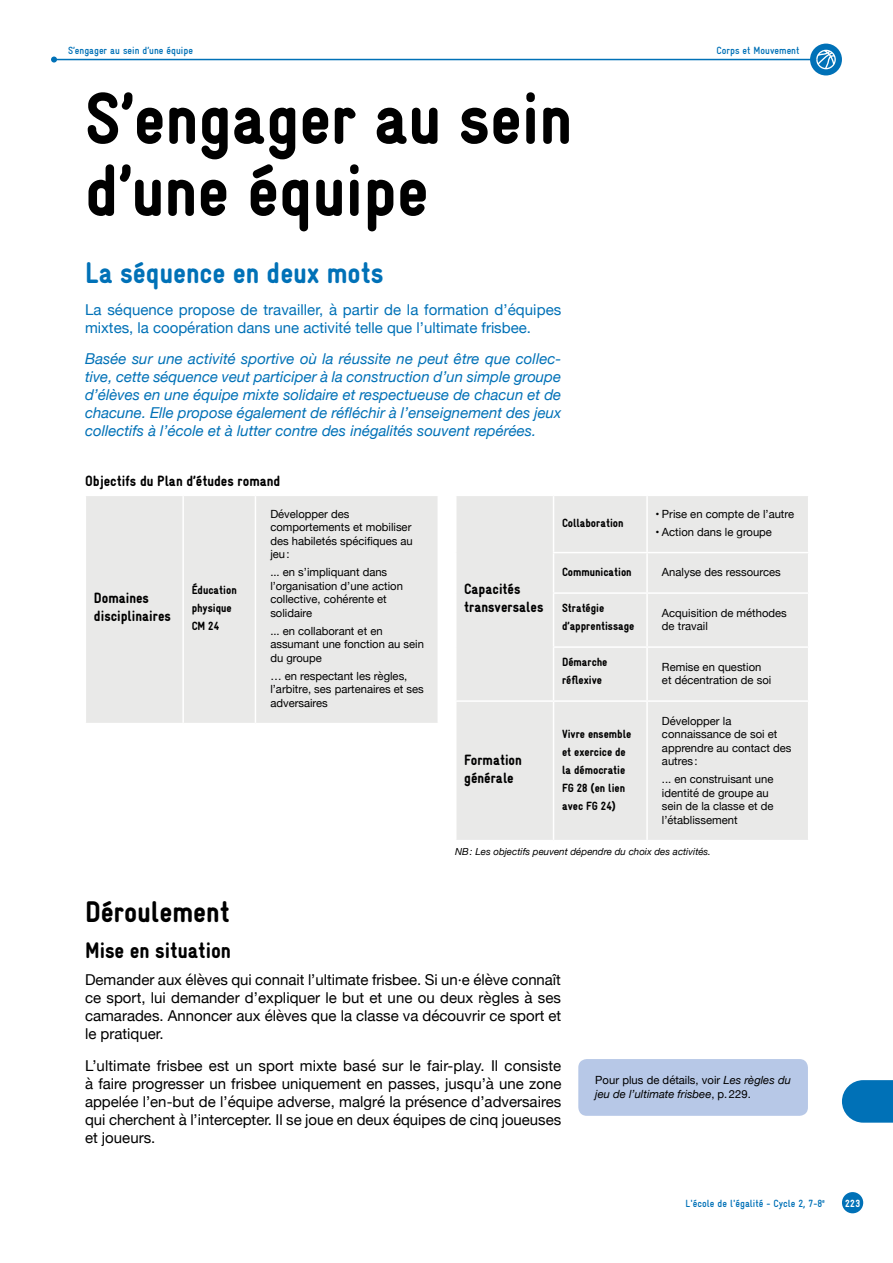
<style>
.page{position:relative;width:893px;height:1263px;background:#fff}
.page>*{position:absolute;margin:0;border:0;box-sizing:border-box;transform-origin:0 0}
.t1{font:900 condensed 73.5px/72px "Gravur";color:#000}
.t2{font:900 condensed 30px "Gravur";color:#0071b7}
.t3{font:900 condensed 30px "Gravur";color:#000}
.t4{font:900 condensed 22.5px "Gravur";color:#000}
.t5{font:15px/18px "Helvetica Neue";color:#000;text-align:justify}
.t6{font:italic 15px/18px "Helvetica Neue";color:#0071b7;text-align:justify}
.t7{font:15px/18px "Helvetica Neue";color:#0071b7}
.t8{font:900 condensed 15px/18px "Gravur";color:#000}
.t9{font:900 condensed 12px/18px "Gravur";color:#000}
.t10{font:11.25px/13.5px "Helvetica Neue";color:#000}
.t11{font:italic 11.25px/13.5px "Helvetica Neue";color:#000}
.t12{font:700 condensed 10.5px "Gravur";color:#0071b7}
.t13{font:900 condensed 10.5px "Gravur";color:#fff}
.t14{font:italic 9.75px "Helvetica Neue";color:#000}
.t15{font:700 condensed 6.15px "Gravur";color:#0071b7}
.s1{font-style:normal}
</style>
<div class="page">
<hr style="left:54px;top:59px;width:763px;height:1px;background:#0071b7">
<svg style="left:51px;top:57px;width:6px;height:6px"></svg>
<div style="left:842px;top:1192px;width:21px;height:21px;background:#0071b7;border-radius:50%"></div>
<svg style="left:810px;top:44px;width:32px;height:31px"></svg>
<div style="left:456px;top:496px;width:352px;height:344px;background:#e9e9e8"></div>
<hr style="left:553px;top:552px;width:94px;height:1px;background:#fff">
<hr style="left:647px;top:552px;width:162px;height:1px;background:#fff">
<hr style="left:553px;top:592px;width:94px;height:2px;background:#fff">
<hr style="left:647px;top:592px;width:162px;height:2px;background:#fff">
<hr style="left:553px;top:646px;width:94px;height:2px;background:#fff">
<hr style="left:647px;top:646px;width:162px;height:2px;background:#fff">
<hr style="left:554px;top:700px;width:93px;height:2px;background:#fff">
<hr style="left:647px;top:700px;width:162px;height:2px;background:#fff">
<hr style="left:646px;top:496px;width:2px;height:56px;background:#fff">
<hr style="left:646px;top:553px;width:2px;height:39px;background:#fff">
<hr style="left:646px;top:594px;width:2px;height:52px;background:#fff">
<hr style="left:646px;top:648px;width:2px;height:52px;background:#fff">
<hr style="left:646px;top:702px;width:2px;height:138px;background:#fff">
<hr style="left:553px;top:702px;width:1px;height:138px;background:#fff">
<hr style="left:553px;top:496px;width:1px;height:56px;background:#fff">
<hr style="left:553px;top:553px;width:1px;height:39px;background:#fff">
<hr style="left:553px;top:594px;width:1px;height:52px;background:#fff">
<hr style="left:553px;top:648px;width:1px;height:52px;background:#fff">
<hr style="left:455px;top:700px;width:99px;height:2px;background:#fff">
<div style="left:86px;top:496px;width:352px;height:227px;background:#e9e9e8"></div>
<hr style="left:182px;top:496px;width:2px;height:227px;background:#fff">
<hr style="left:255px;top:496px;width:1px;height:227px;background:#fff">
<div style="left:578px;top:1059px;width:230px;height:57px;background:#b7c8e7;border-radius:9px"></div>
<svg style="left:842px;top:1080px;width:51px;height:43px;background:#197fbe"></svg>
<p class="t12" style="left:68px;top:45px;width:126px">S’engager au sein d’une équipe</p>
<h1 class="t1" style="left:85px;top:82px;width:489px">S’engager au sein d’une équipe</h1>
<h2 class="t2" style="left:85px;top:256px;width:300px">La séquence en deux mots</h2>
<h3 class="t7" style="left:85px;top:301px;width:478px">La séquence propose de travailler, à partir de la formation d’équipes mixtes, la coopération dans une activité telle que l’ultimate frisbee.</h3>
<p class="t6" style="left:85px;top:351px;width:478px">Basée sur une activité sportive où la réussite ne peut être que collec&shy;tive, cette séquence veut participer à la construction d’un simple groupe d’élèves en une équipe mixte solidaire et respectueuse de chacun et de chacune. Elle propose également de réfléchir à l’enseignement des jeux collectifs à l’école et à lutter contre des inégalités souvent repérées.</p>
<h3 class="t8" style="left:85px;top:471px;width:197px">Objectifs du Plan d’études romand</h3>
<p class="t12" style="left:716px;top:45px;width:84px">Corps et Mouvement</p>
<h3 class="t8" style="left:94px;top:589px;width:79px">Domaines disciplinaires</h3>
<p class="t9" style="left:192px;top:581px;width:47px">Éducation physique<br>CM 24</p>
<p class="t10" style="left:270px;top:507px;width:144px">Développer des comportements et mobiliser des habiletés spécifiques au jeu:</p>
<p class="t10" style="left:270px;top:566px;width:134px">... en s’impliquant dans l’organisation d’une action collective, cohérente et solidaire</p>
<p class="t10" style="left:270px;top:624px;width:155px">... en collaborant et en assumant une fonction au sein du groupe</p>
<p class="t10" style="left:270px;top:669px;width:155px">… en respectant les règles, l’arbitre, ses partenaires et ses adversaires</p>
<h3 class="t8" style="left:464px;top:580px;width:81px">Capacités transversales</h3>
<h3 class="t8" style="left:464px;top:751px;width:59px">Formation générale</h3>
<p class="t9" style="left:562px;top:513px;width:63px">Collaboration</p>
<p class="t10" style="left:656px;top:507px;width:140px">• Prise en compte de l’autre</p>
<p class="t10" style="left:656px;top:525px;width:118px">• Action dans le groupe</p>
<p class="t9" style="left:562px;top:563px;width:71px">Communication</p>
<p class="t10" style="left:662px;top:566px;width:120px">Analyse des ressources</p>
<p class="t9" style="left:562px;top:599px;width:74px">Stratégie d’apprentissage</p>
<p class="t10" style="left:662px;top:606px;width:126px">Acquisition de méthodes de travail</p>
<p class="t9" style="left:562px;top:653px;width:47px">Démarche réflexive</p>
<p class="t10" style="left:662px;top:660px;width:111px">Remise en question et décentration de soi</p>
<p class="t9" style="left:562px;top:725px;width:71px">Vivre ensemble et exercice de la démocratie<br>FG 28 (en lien avec FG 24)</p>
<p class="t10" style="left:662px;top:714px;width:131px">Développer la connaissance de soi et apprendre au contact des autres :</p>
<p class="t10" style="left:662px;top:773px;width:113px">... en construisant une identité de groupe au sein de la classe et de l’établissement</p>
<p class="t14" style="left:455px;top:844px;width:258px">NB: Les objectifs peuvent dépendre du choix des activités.</p>
<h2 class="t3" style="left:85px;top:895px;width:146px">Déroulement</h2>
<h3 class="t4" style="left:85px;top:938px;width:148px">Mise en situation</h3>
<h3 class="t5" style="left:85px;top:972px;width:478px">Demander aux élèves qui connait l’ultimate frisbee. Si un∙e élève connaît ce sport, lui demander d’expliquer le but et une ou deux règles à ses camarades. Annoncer aux élèves que la classe va découvrir ce sport et le pratiquer.</h3>
<p class="t5" style="left:85px;top:1057px;width:478px">L’ultimate frisbee est un sport mixte basé sur le fair-play. Il consiste à faire progresser un frisbee uniquement en passes, jusqu’à une zone appelée l’en-but de l’équipe adverse, malgré la présence d’adversaires qui cherchent à l’intercepter. Il se joue en deux équipes de cinq joueuses et joueurs.</p>
<p class="t11" style="left:595px;top:1074px;width:197px"><span class="s1">Pour plus de détails, voir</span> Les règles du jeu de l’ultimate frisbee<span class="s1">, p.229.</span></p>
<p class="t12" style="left:685px;top:1197px;width:138px">L'école de l'égalité - Cycle 2, 7-8</p>
<p class="t13" style="left:845px;top:1197px;width:16px">223</p>
<p class="t15" style="left:822px;top:1198px;width:4px">e</p>
</div>
